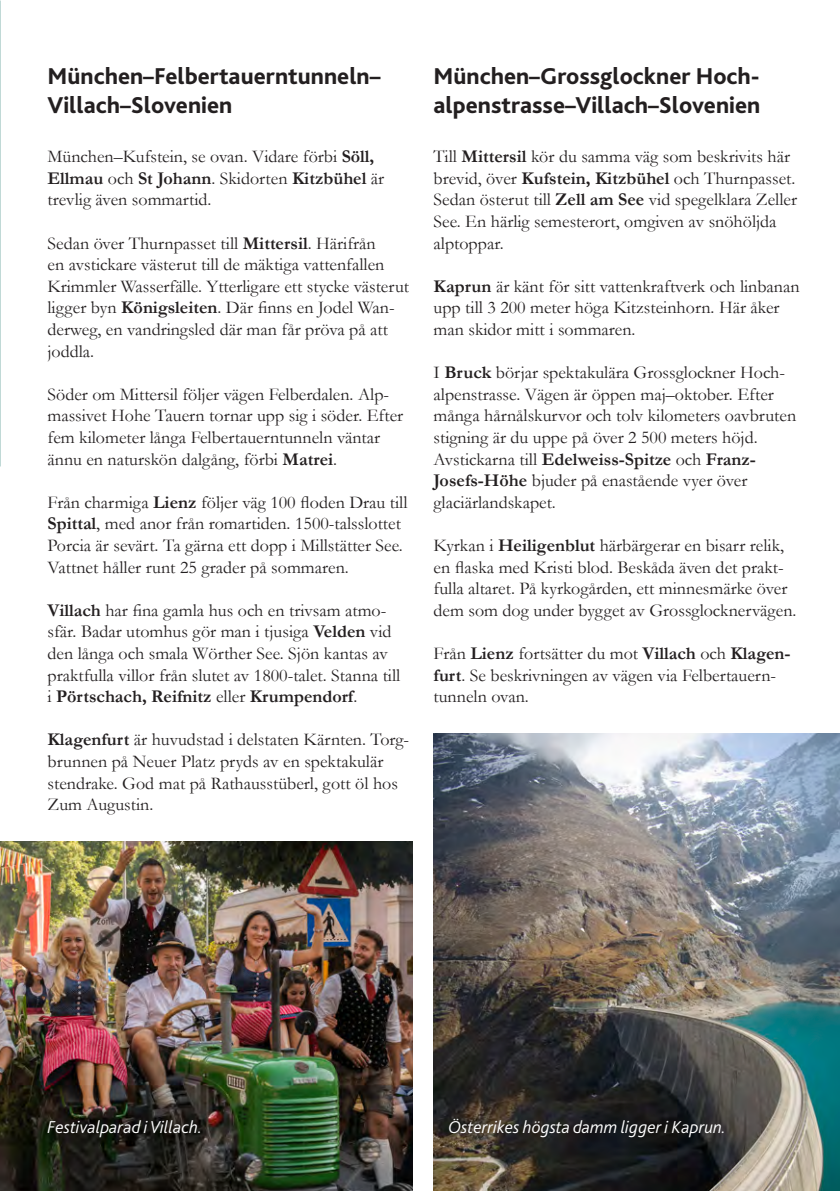
<style>
.page{position:relative;width:840px;height:1191px;background:#fff}
.page>*{position:absolute;margin:0;border:0;box-sizing:border-box;transform-origin:0 0}
.t1{font:800 24px/28.8px "Bliss 2";color:#231f20}
.t2{font:18px/21.6px "Garamond";color:#231f20}
.t3{font:italic 300 18px "Bliss 2";color:#fff}
.s1{font-weight:700}
</style>
<div class="page">
<img style="left:0;top:841px;width:412px;height:350px">
<img style="left:433px;top:733px;width:406px;height:458px">
<h1 class="t1" style="left:47px;top:61px;width:334px">München–Felbertauerntunneln–<br>Villach–Slovenien</h1>
<h1 class="t1" style="left:433px;top:61px;width:328px">München–Grossglockner Hoch&shy;alpenstrasse–Villach–Slovenien</h1>
<p class="t2" style="left:47px;top:145px;width:338px">München–Kufstein, se ovan. Vidare förbi <span class="s1">Söll,<br>Ellmau</span> och <span class="s1">St Johann</span>. Skidorten <span class="s1">Kitzbühel</span> är trevlig även sommartid.</p>
<p class="t2" style="left:47px;top:232px;width:363px">Sedan över Thurnpasset till <span class="s1">Mittersil</span>. Härifrån<br>en avstickare västerut till de mäktiga vattenfallen Krimmler Wasserfälle. Ytterligare ett stycke västerut ligger byn <span class="s1">Königsleiten</span>. Där finns en Jodel Wan&shy;derweg, en vandringsled där man får pröva på att joddla.</p>
<p class="t2" style="left:47px;top:383px;width:357px">Söder om Mittersil följer vägen Felberdalen. Alp&shy;massivet Hohe Tauern tornar upp sig i söder. Efter fem kilometer långa Felbertauerntunneln väntar ännu en naturskön dalgång, förbi <span class="s1">Matrei</span>.</p>
<p class="t2" style="left:47px;top:491px;width:361px">Från charmiga <span class="s1">Lienz</span> följer väg 100 floden Drau till <span class="s1">Spittal</span>, med anor från romartiden. 1500-talsslottet Porcia är sevärt. Ta gärna ett dopp i Millstätter See.<br>Vattnet håller runt 25 grader på sommaren.</p>
<p class="t2" style="left:47px;top:599px;width:354px"><span class="s1">Villach</span> har fina gamla hus och en trivsam atmo&shy;sfär. Badar utomhus gör man i tjusiga <span class="s1">Velden</span> vid den långa och smala Wörther See. Sjön kantas av praktfulla villor från slutet av 1800-talet. Stanna till i <span class="s1">Pörtschach, Reifnitz</span> eller <span class="s1">Krumpendorf</span>.</p>
<p class="t2" style="left:47px;top:728px;width:363px"><span class="s1">Klagenfurt</span> är huvudstad i delstaten Kärnten. Torg&shy;brunnen på Neuer Platz pryds av en spektakulär stendrake. God mat på Rathausstüberl, gott öl hos Zum Augustin.</p>
<p class="t2" style="left:433px;top:145px;width:365px">Till <span class="s1">Mittersil</span> kör du samma väg som beskrivits här brevid, över <span class="s1">Kufstein, Kitzbühel</span> och Thurnpasset.<br>Sedan österut till <span class="s1">Zell am See</span> vid spegelklara Zeller See. En härlig semesterort, omgiven av snöhöljda alptoppar.</p>
<p class="t2" style="left:433px;top:275px;width:367px"><span class="s1">Kaprun</span> är känt för sitt vattenkraftverk och linbanan upp till 3 200 meter höga Kitzsteinhorn. Här åker man skidor mitt i sommaren.</p>
<p class="t2" style="left:433px;top:361px;width:364px">I <span class="s1">Bruck</span> börjar spektakulära Grossglockner Hoch&shy;alpenstrasse. Vägen är öppen maj–oktober. Efter många hårnålskurvor och tolv kilometers oavbruten stigning är du uppe på över 2 500 meters höjd.<br>Avstickarna till <span class="s1">Edelweiss-Spitze</span> och <span class="s1">Franz-Josefs-Höhe</span> bjuder på enastående vyer över glaciärlandskapet.</p>
<p class="t2" style="left:433px;top:534px;width:364px">Kyrkan i <span class="s1">Heiligenblut</span> härbärgerar en bisarr relik, en flaska med Kristi blod. Beskåda även det prakt&shy;fulla altaret. På kyrkogården, ett minnesmärke över dem som dog under bygget av Grossglocknervägen.</p>
<p class="t2" style="left:433px;top:642px;width:358px">Från <span class="s1">Lienz</span> fortsätter du mot <span class="s1">Villach</span> och <span class="s1">Klagen&shy;furt</span>. Se beskrivningen av vägen via Felbertauern&shy;tunneln ovan.</p>
<p class="t3" style="left:47px;top:1115px;width:156px">Festivalparad i Villach.</p>
<p class="t3" style="left:448px;top:1115px;width:279px">Österrikes högsta damm ligger i Kaprun.</p>
</div>
